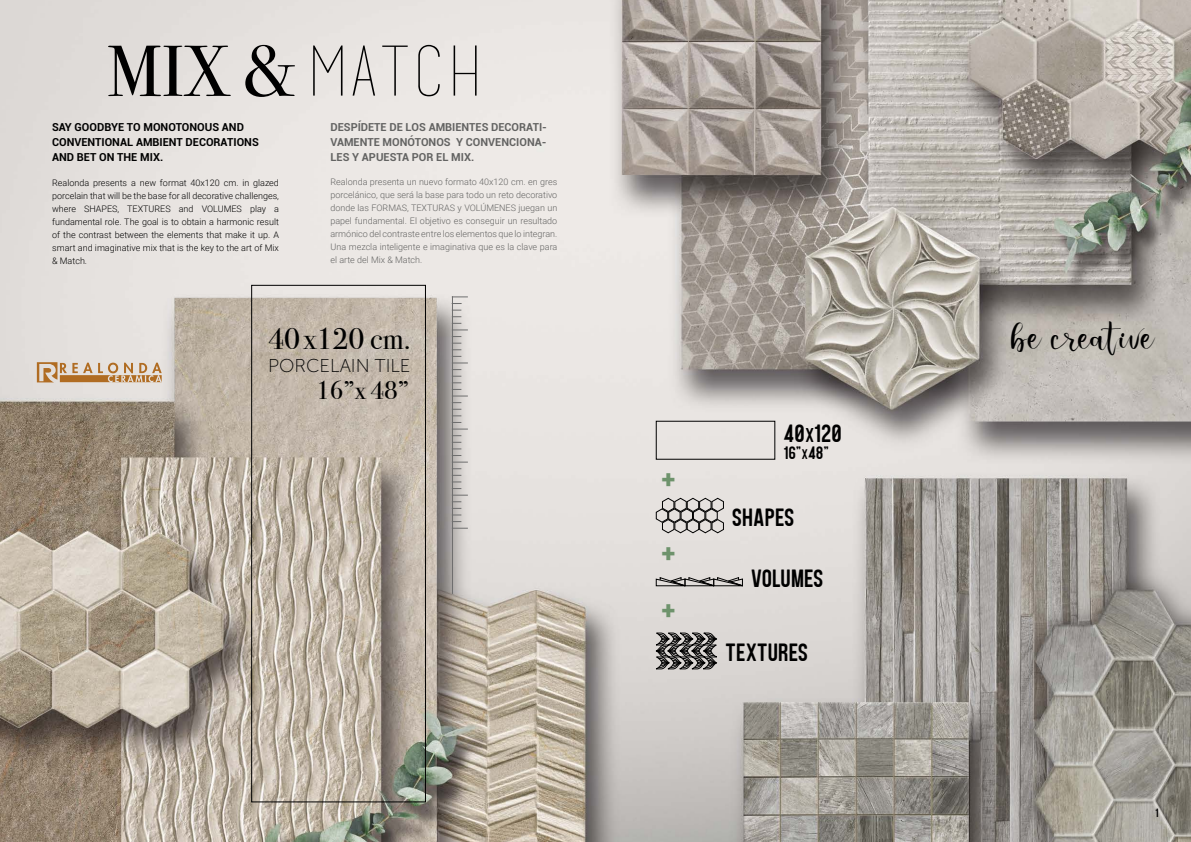
<style>
.page{position:relative;width:1191px;height:842px;background:#fff}
.page>*{position:absolute;margin:0;border:0;box-sizing:border-box;transform-origin:0 0}
.t1{font:68.9px "basictitlefont";color:#000;scale:1.05 1}
.t2{font:37.1px "Valairya";color:#000}
.t3{font:30px "Bodoni Svty Two ITCTT";color:#000}
.t4{font:25.6px "Bodoni Svty Two ITCTT";color:#000}
.t5{font:25px "Zaio";letter-spacing:.03em;color:#000}
.t6{font:900 25px "Roboto";color:#6e936c}
.t7{font:18.6px "Museo Sans 100";color:#000}
.t8{font:18px "Zaio";color:#000}
.t9{font:12px "Zaio";color:#000}
.t10{font:700 11px/15px "Roboto";color:#636362;text-align:justify}
.t11{font:700 11px/15px "Roboto";color:#000}
.t12{font:300 9px/13px "Roboto";color:#636362;text-align:justify}
.t13{font:300 9px/13px "Roboto";color:#000;text-align:justify}
.s1{font-family:"Bodoni Svty Two ITCTT";font-size:72.4px}
.s2{font-size:20px}
.s3{font-size:14px}
</style>
<div class="page">
<img style="left:0;top:0;width:1191px;height:842px">
<hr style="left:452px;top:296px;width:1px;height:298px;background:#6e6e6e">
<svg style="left:453px;top:310px;width:8px;height:7px"></svg>
<svg style="left:453px;top:343px;width:8px;height:7px"></svg>
<svg style="left:453px;top:376px;width:8px;height:7px"></svg>
<svg style="left:453px;top:409px;width:8px;height:7px"></svg>
<svg style="left:453px;top:442px;width:8px;height:7px"></svg>
<svg style="left:453px;top:482px;width:8px;height:7px"></svg>
<svg style="left:452px;top:296px;width:16px;height:1px"></svg>
<svg style="left:453px;top:330px;width:15px;height:7px"></svg>
<svg style="left:453px;top:363px;width:15px;height:7px"></svg>
<svg style="left:453px;top:396px;width:15px;height:7px"></svg>
<svg style="left:453px;top:429px;width:15px;height:7px"></svg>
<svg style="left:453px;top:462px;width:15px;height:7px"></svg>
<svg style="left:453px;top:495px;width:15px;height:7px"></svg>
<svg style="left:453px;top:515px;width:8px;height:7px"></svg>
<svg style="left:453px;top:528px;width:15px;height:1px"></svg>
<div style="left:251px;top:285px;width:175px;height:517px;border:1px solid #000"></div>
<svg style="left:655px;top:498px;width:69px;height:35px;background:#b1aeab"></svg>
<svg style="left:655px;top:577px;width:92px;height:9px"></svg>
<svg style="left:655px;top:632px;width:62px;height:37px;background:#6c6a69"></svg>
<svg style="left:37px;top:362px;width:125px;height:20px;background:#ccab88"></svg>
<h1 class="t1" style="left:107px;top:33px;width:361px"><span class="s1">MIX &amp;</span> MATCH</h1>
<p class="t11" style="left:52px;top:119px;width:207px">SAY GOODBYE TO MONOTONOUS AND<br>CONVENTIONAL AMBIENT DECORATIONS<br>AND BET ON THE MIX.</p>
<p class="t13" style="left:52px;top:176px;width:228px">Realonda presents a new format 40x120 cm. in glazed porcelain that will be the base for all decorative challenges, where SHAPES, TEXTURES and VOLUMES play a fundamental role. The goal is to obtain a harmonic result of the contrast between the elements that make it up. A smart and imaginative mix that is the key to the art of Mix &amp; Match.</p>
<p class="t10" style="left:330px;top:119px;width:218px">DESPÍDETE DE LOS AMBIENTES DECORATI-VAMENTE MONÓTONOS Y CONVENCIONA-LES Y APUESTA POR EL MIX.</p>
<p class="t12" style="left:330px;top:175px;width:228px">Realonda presenta un nuevo formato 40x120 cm. en gres porcelánico, que será la base para todo un reto decorativo donde las FORMAS, TEXTURAS y VOLÚMENES juegan un papel fundamental. El objetivo es conseguir un resultado armónico del contraste entre los elementos que lo integran.<br>Una mezcla inteligente e imaginativa que es la clave para el arte del Mix &amp; Match.</p>
<h3 class="t3" style="left:268px;top:315px;width:145px">40 x120 cm.</h3>
<h3 class="t4" style="left:316px;top:369px;width:95px">16”x 48”</h3>
<h3 class="t7" style="left:268px;top:355px;width:144px">PORCELAIN TILE</h3>
<h3 class="t6" style="left:661px;top:461px;width:15px">+</h3>
<h3 class="t6" style="left:661px;top:535px;width:15px">+</h3>
<h3 class="t6" style="left:661px;top:593px;width:15px">+</h3>
<h3 class="t5" style="left:783px;top:420px;width:59px">40<span class="s2">X</span>120</h3>
<h3 class="t8" style="left:784px;top:443px;width:46px">16"<span class="s3">X</span>48"</h3>
<h3 class="t5" style="left:732px;top:503px;width:63px">SHAPES</h3>
<h3 class="t5" style="left:751px;top:565px;width:73px">VOLUMES</h3>
<h3 class="t5" style="left:725px;top:638px;width:84px">TEXTURES</h3>
<h2 class="t2" style="left:1013px;top:314px;width:144px">be creative</h2>
<h3 class="t9" style="left:1155px;top:806px;width:4px">1</h3>
</div>
